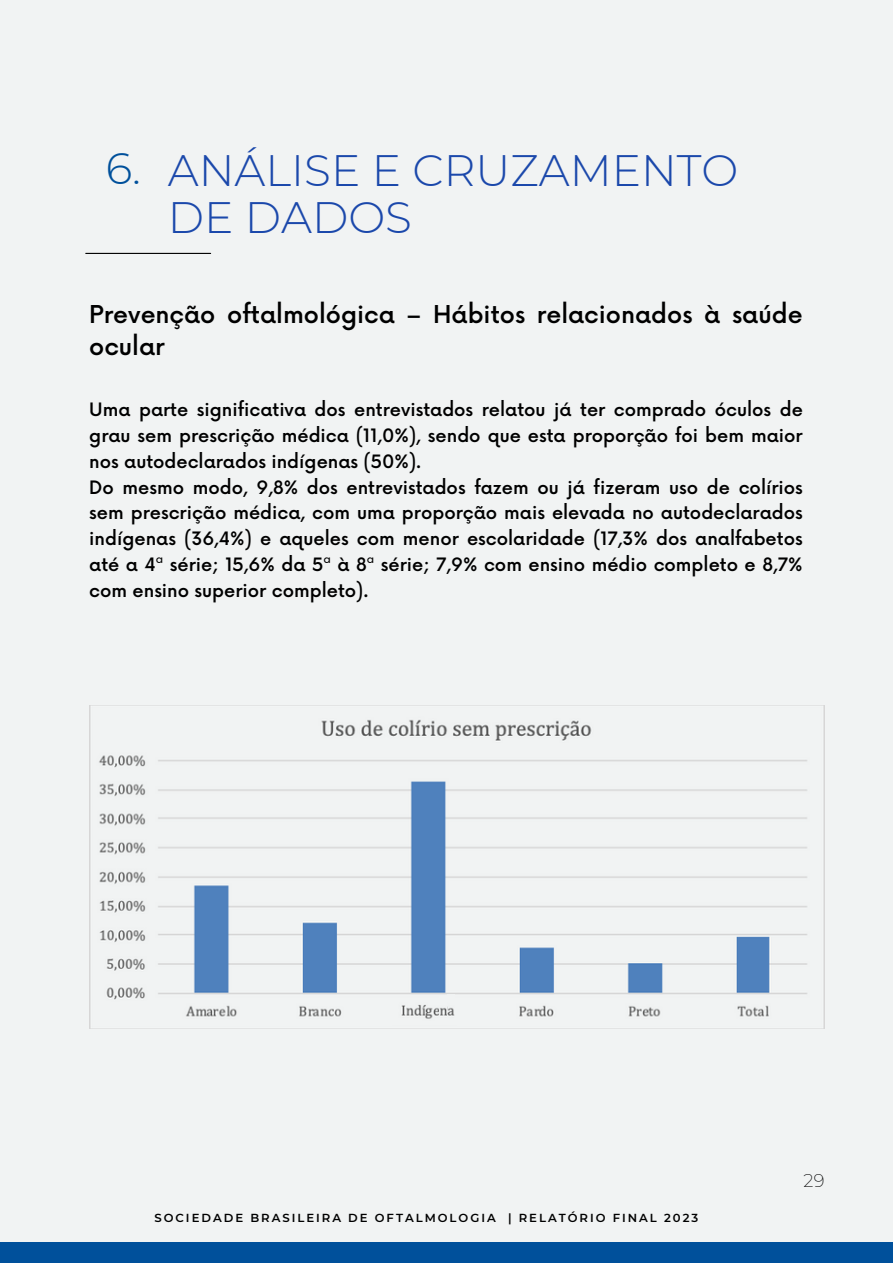
<style>
.page{position:relative;width:893px;height:1264px;background:#fff}
.page>*{position:absolute;margin:0;border:0;box-sizing:border-box;transform-origin:0 0}
.t1{font:300 43.95px/46.5px "Montserrat";color:#1b48ab}
.t2{font:300 43.95px "Montserrat";color:#00509b}
.t3{font:500 24px/32.5px "Now";color:#000}
.t4{font:500 18px/25.8px "Now";color:#000;text-align:justify}
.t5{font:200 18px "Montserrat";color:#000}
.t6{font:600 11.7px "Montserrat";letter-spacing:.17em;color:#000}
</style>
<div class="page">
<div style="left:0;top:0;width:892px;height:1262px;background:#f1f3f3"></div>
<div style="left:0;top:1242px;width:892px;height:20px;background:#00509b"></div>
<hr style="left:86px;top:253px;width:124px;height:1px;background:#000">
<img style="left:89px;top:705px;width:735px;height:323px">
<img style="left:392px;top:998px;width:65px;height:27px">
<img style="left:439px;top:996px;width:9px;height:29px">
<img style="left:448px;top:994px;width:6px;height:30px">
<p class="t2" style="left:106px;top:141px;width:37px">6.</p>
<p class="t1" style="left:168px;top:147px;width:572px">ANÁLISE E CRUZAMENTO<br>DE DADOS</p>
<p class="t3" style="left:89px;top:299px;width:714px">Prevenção oftalmológica – Hábitos relacionados à saúde ocular</p>
<p class="t4" style="left:89px;top:398px;width:715px">Uma parte significativa dos entrevistados relatou já ter comprado óculos de grau sem prescrição médica (11,0%), sendo que esta proporção foi bem maior nos autodeclarados indígenas (50%).</p>
<p class="t4" style="left:89px;top:475px;width:715px">Do mesmo modo, 9,8% dos entrevistados fazem ou já fizeram uso de colírios sem prescrição médica, com uma proporção mais elevada no autodeclarados indígenas (36,4%) e aqueles com menor escolaridade (17,3% dos analfabetos até a 4ª série; 15,6% da 5ª à 8ª série; 7,9% com ensino médio completo e 8,7% com ensino superior completo).</p>
<p class="t6" style="left:154px;top:1210px;width:545px">SOCIEDADE BRASILEIRA DE OFTALMOLOGIA | RELATÓRIO FINAL 2023</p>
<p class="t5" style="left:803px;top:1169px;width:22px">29</p>
</div>
